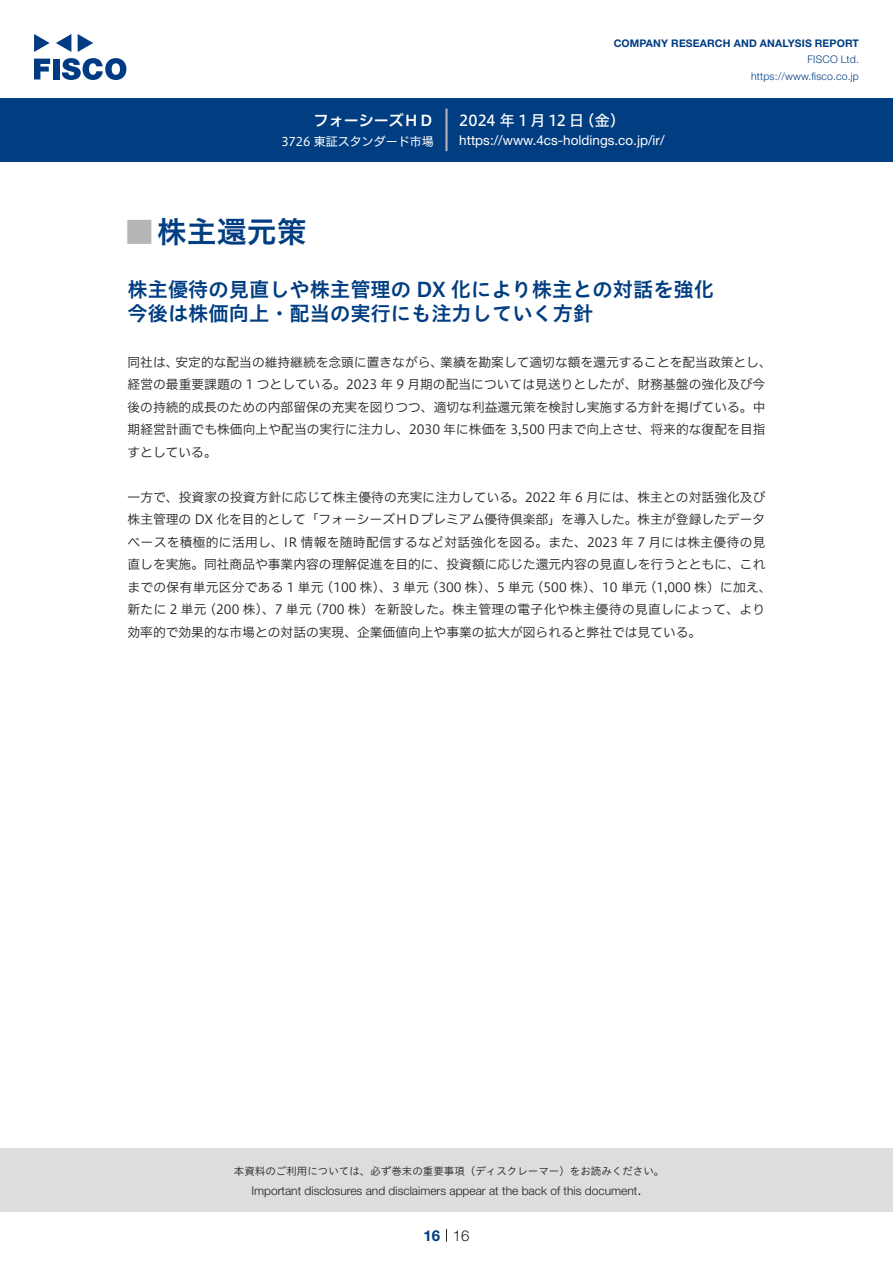
<style>
.page{position:relative;width:893px;height:1263px;background:#fff}
.page>*{position:absolute;margin:0;border:0;box-sizing:border-box;transform-origin:0 0}
.t1{font:30px "Hiragino UD Sans Std N W6";color:#003d81}
.t2{font:24px "Hiragino UD Sans Std N W6";color:#b5b5b6}
.t3{font:20.25px/24px "Hiragino UD Sans Std W6";color:#003d81}
.t4{font:15px "Hiragino UD Sans F Std N W5";color:#fff}
.t5{font:15px "Hiragino UD Sans F Std N W6";color:#fff}
.t6{font:300 15px "Helvetica Neue LT Std";color:#231f20}
.t7{font:700 15px "Helvetica Neue LT Std";color:#003d81}
.t8{font:13.5px "Helvetica Neue LT Std";color:#fff}
.t9{font:12.75px/22.5px "Hiragino UD Sans F Std N W3";color:#231f20}
.t10{font:300 12px "Helvetica Neue LT Std";color:#231f20}
.t11{font:12px "Hiragino UD Sans F Std N W4";color:#fff}
.t12{font:10.5px "Hiragino UD Sans Std W3";color:#231f20}
.t13{font:700 10.5px "Helvetica Neue LT Std";letter-spacing:.015em;color:#003d81}
.t14{font:300 10.5px/16.5px "Helvetica Neue LT Std";letter-spacing:.015em;color:#003d81;text-align:right}
</style>
<div class="page">
<div style="left:0;top:1148px;width:893px;height:64px;background:#ddd"></div>
<svg style="left:34px;top:59px;width:16px;height:20px"></svg>
<div style="left:53px;top:59px;width:6px;height:20px;background:#003a83"></div>
<svg style="left:62px;top:58px;width:64px;height:22px"></svg>
<svg style="left:34px;top:34px;width:16px;height:18px"></svg>
<svg style="left:78px;top:34px;width:15px;height:18px"></svg>
<svg style="left:56px;top:34px;width:15px;height:18px"></svg>
<div style="left:0;top:98px;width:893px;height:64px;background:#003d81"></div>
<hr style="left:445px;top:109px;width:3px;height:42px;background:#b5b5b6">
<svg style="left:446px;top:1229px;width:1px;height:13px"></svg>
<p class="t5" style="left:314px;top:109px;width:122px">フォーシーズＨＤ</p>
<p class="t11" style="left:281px;top:132px;width:154px">3726 東証スタンダード市場</p>
<p class="t13" style="left:614px;top:37px;width:247px">COMPANY RESEARCH AND ANALYSIS REPORT</p>
<p class="t14" style="left:751px;top:51px;width:109px">FISCO Ltd. https://www.fisco.co j p.</p>
<p class="t4" style="left:579px;top:109px;width:47px">（金(</p>
<p class="t4" style="left:459px;top:109px;width:126px">2024 年 1 月 12 日</p>
<p class="t8" style="left:459px;top:132px;width:207px">https://www.4cs-holdings. c o j p. /i r/</p>
<h1 class="t1" style="left:157px;top:209px;width:151px">株主還元策</h1>
<h2 class="t2" style="left:128px;top:213px;width:25px">█</h2>
<h3 class="t3" style="left:128px;top:276px;width:588px">株主優待の見直しや株主管理の DX 化により株主との対話を強化今後は株価向上・配当の実行にも注力していく方針</h3>
<p class="t9" style="left:440px;top:350px;width:333px">業績を勘案して適切な額を還元することを配当政策とし、</p>
<p class="t9" style="left:176px;top:350px;width:269px">安定的な配当の維持継続を念頭に置きながら、</p>
<p class="t9" style="left:128px;top:350px;width:639px">同社は、<br>経営の最重要課題の 1 つとしている。2023 年 9 月期の配当については見送りとしたが、財務基盤の強化及び今後の持続的成長のための内部留保の充実を図りつつ、適切な利益還元策を検討し実施する方針を掲げている。中期経営計画でも株価向上や配当の実行に注力し、2030 年に株価を 3,500 円まで向上させ、将来的な復配を目指すとしている。</p>
<p class="t9" style="left:128px;top:485px;width:646px">一方で、投資家の投資方針に応じて株主優待の充実に注力している。2022 年 6 月には、株主との対話強化及び株主管理の DX 化を目的として「フォーシーズＨＤプレミアム優待倶楽部」を導入した。株主が登録したデータベースを積極的に活用し、IR 情報を随時配信するなど対話強化を図る。また、2023 年 7 月には株主優待の見直しを実施。同社商品や事業内容の理解促進を目的に、投資額に応じた還元内容の見直しを行うとともに、これまでの保有単元区分である 1 単元 (100 株）、3 単元 (300 株）、5 単元 (500 株）、10 単元 (1,000 株）に加え、新たに 2 単元 (200 株）、7 単元 (700 株）を新設した。株主管理の電子化や株主優待の見直しによって、より効率的で効果的な市場との対話の実現、企業価値向上や事業の拡大が図られると弊社では見ている。</p>
<p class="t12" style="left:234px;top:1163px;width:432px">本資料のご利用については、必ず巻末の重要事項（ディスクレーマー）をお読みください。</p>
<p class="t6" style="left:637px;top:1180px;width:6px">.</p>
<p class="t10" style="left:251px;top:1183px;width:387px">Important disclosures and disclaimers appear at the back of this document</p>
<p class="t7" style="left:423px;top:1226px;width:18px">16</p>
<p class="t6" style="left:453px;top:1226px;width:18px">16</p>
</div>
